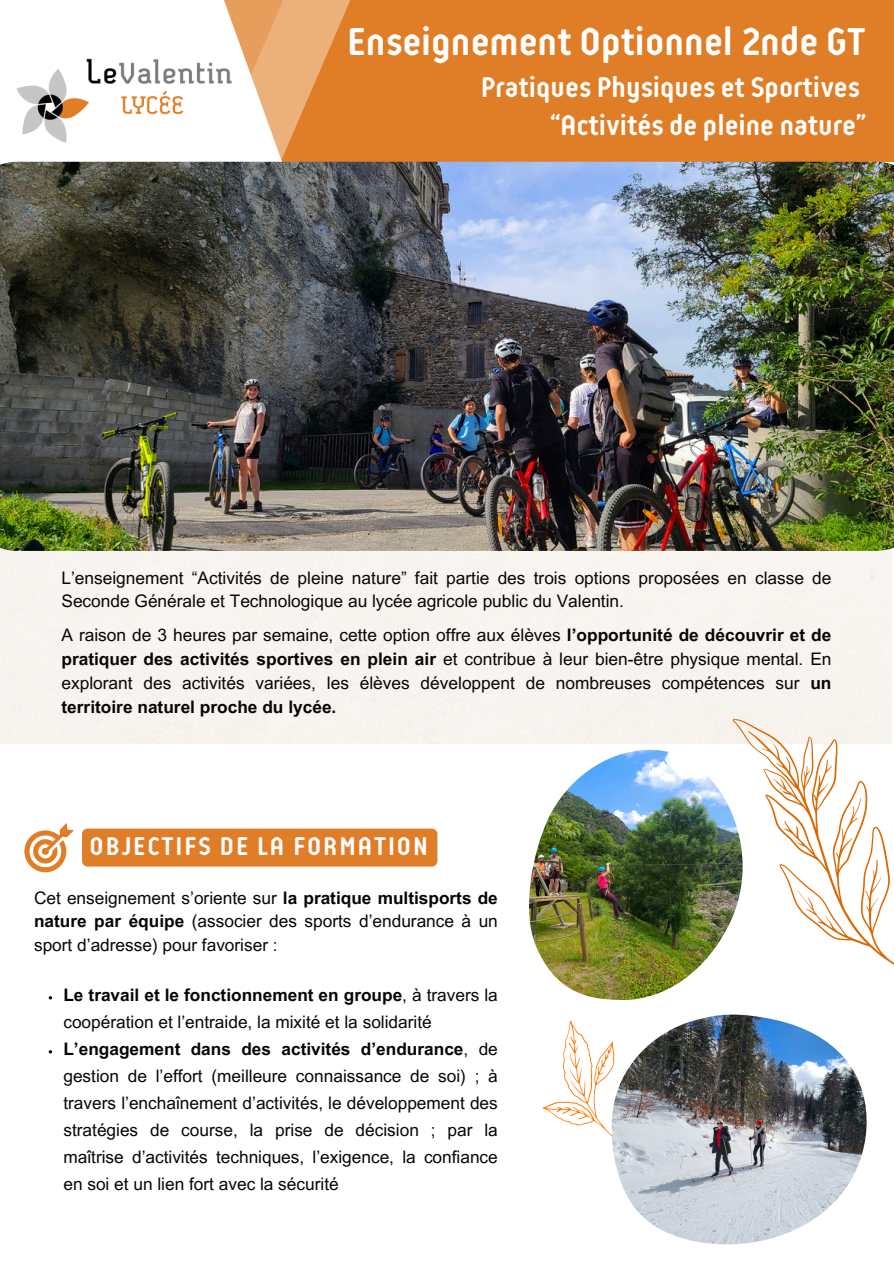
<style>
.page{position:relative;width:894px;height:1264px;background:#fff}
.page>*{position:absolute;margin:0;border:0;box-sizing:border-box;transform-origin:0 0}
.t1{font:700 41.1px "Reso";color:#fff}
.t2{font:700 30px/38.2px "Reso";color:#fff;text-align:right}
.t3{font:700 27px "Reso";letter-spacing:.07em;color:#fff}
.t4{font:17.25px/23.7px "Arial MT Pro";color:#050606;text-align:justify}
.s1{font-weight:700}
.s2{font-weight:700;color:#000}
</style>
<div class="page">
<div style="left:0;top:220px;width:893px;height:524px;background:#f8f4ef"></div>
<div style="left:0;top:0;width:893px;height:162px;background:#e07e27"></div>
<div style="left:0;top:0;width:215px;height:169px;background:#fff"></div>
<svg style="left:161px;top:0;width:193px;height:162px"></svg>
<img style="left:0;top:162px;width:893px;height:389px">
<img style="left:16px;top:45px;width:220px;height:112px">
<svg style="left:24px;top:823px;width:50px;height:49px"></svg>
<img style="left:529px;top:749px;width:203px;height:251px">
<svg style="left:732px;top:719px;width:161px;height:246px"></svg>
<svg style="left:542px;top:1021px;width:69px;height:115px"></svg>
<img style="left:611px;top:1014px;width:255px;height:230px">
<div style="left:82px;top:828px;width:355px;height:38px;background:#e07e27;border-radius:6px"></div>
<p class="t1" style="left:347px;top:21px;width:520px">Enseignement Optionnel 2nde GT</p>
<p class="t2" style="left:480px;top:69px;width:386px">Pratiques Physiques et Sportives “Activités de pleine nature”</p>
<p class="t4" style="left:61px;top:568px;width:771px">L’enseignement “Activités de pleine nature” fait partie des trois options proposées en classe de<br>Seconde Générale et Technologique au lycée agricole public du Valentin.</p>
<p class="t4" style="left:61px;top:625px;width:771px">A raison de 3 heures par semaine, cette option offre aux élèves <span class="s1">l’opportunité de découvrir et de pratiquer des activités sportives en plein air</span> et contribue à leur bien-être physique mental. En explorant des activités variées, les élèves développent de nombreuses compétences sur <span class="s1">un territoire naturel proche du lycée.</span></p>
<p class="t3" style="left:90px;top:832px;width:340px">OBJECTIFS DE LA FORMATION</p>
<p class="t4" style="left:34px;top:888px;width:465px">Cet enseignement s’oriente sur <span class="s1">la pratique multisports de nature par équipe</span> (associer des sports d’endurance à un sport d’adresse) pour favoriser :</p>
<p class="t4" style="left:63px;top:983px;width:436px;line-height:27px"><span class="s2">L</span><span class="s1">e travail et le fonctionnement en groupe</span>, à travers la coopération et l’entraide, la mixité et la solidarité</p>
<p class="t4" style="left:63px;top:1037px;width:436px;line-height:27px"><span class="s1">L’engagement dans des activités d’endurance</span>, de gestion de l’effort (meilleure connaissance de soi) ; à travers l’enchaînement d’activités, le développement des stratégies de course, la prise de décision ; par la maîtrise d’activités techniques, l’exigence, la confiance en soi et un lien fort avec la sécurité</p>
</div>
